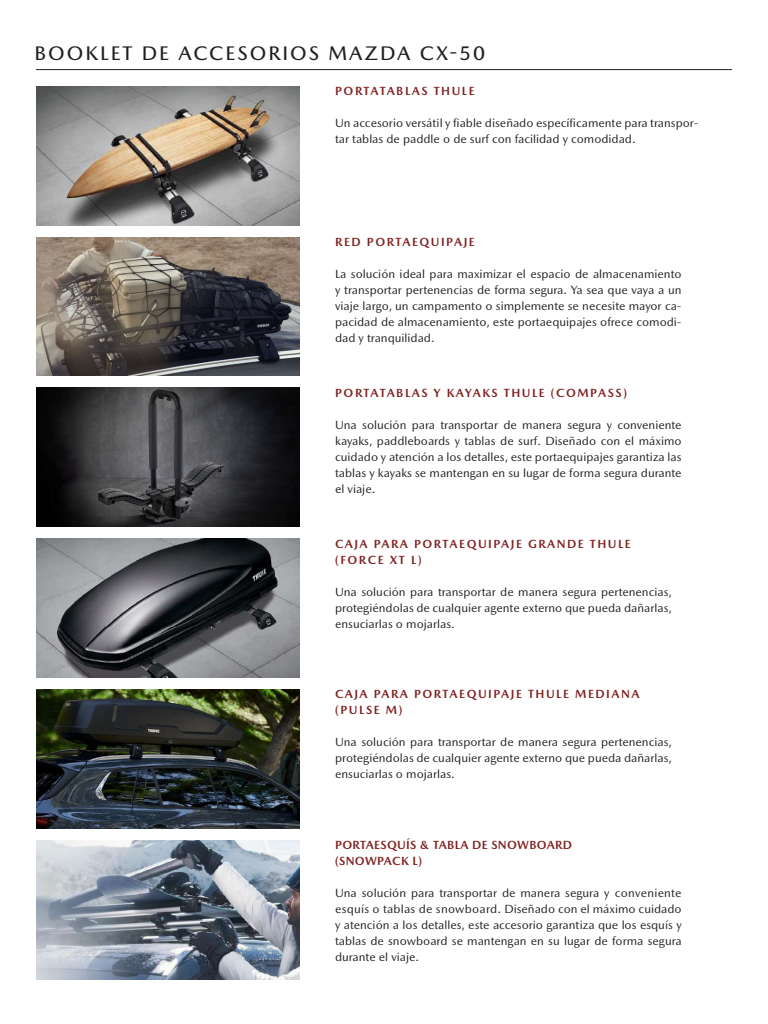
<style>
.page{position:relative;width:768px;height:1024px;background:#fff}
.page>*{position:absolute;margin:0;border:0;box-sizing:border-box;transform-origin:0 0}
.t1{font:500 20px "Mazda Type";letter-spacing:.1em;color:#231f20}
.t2{font:12px/16px "Mazda Type";color:#231f20;text-align:justify}
.t3{font:700 12px/16px "Mazda Type";letter-spacing:.125em;color:#802322}
.t4{font:700 12px/16px "Mazda Type";letter-spacing:.025em;color:#802322}
</style>
<div class="page">
<hr style="left:36px;top:69px;width:696px;height:1px;background:#231f20">
<img style="left:36px;top:86px;width:264px;height:139px">
<img style="left:36px;top:237px;width:264px;height:139px">
<img style="left:36px;top:388px;width:264px;height:139px">
<img style="left:36px;top:539px;width:264px;height:139px">
<img style="left:36px;top:689px;width:264px;height:139px">
<img style="left:36px;top:840px;width:264px;height:139px">
<h1 class="t1" style="left:35px;top:41px;width:452px">BOOKLET DE ACCESORIOS MAZDA CX-50</h1>
<p class="t3" style="left:335px;top:83px;width:141px">PORTATABLAS THULE</p>
<p class="t2" style="left:335px;top:115px;width:365px">Un accesorio versátil y fiable diseñado específicamente para transpor&shy;tar tablas de paddle o de surf con facilidad y comodidad.</p>
<p class="t3" style="left:335px;top:234px;width:141px">RED PORTAEQUIPAJE</p>
<p class="t2" style="left:335px;top:266px;width:348px">La solución ideal para maximizar el espacio de almacenamiento y transportar pertenencias de forma segura. Ya sea que vaya a un viaje largo, un campamento o simplemente se necesite mayor ca&shy;pacidad de almacenamiento, este portaequipajes ofrece comodi&shy;dad y tranquilidad.</p>
<p class="t3" style="left:335px;top:385px;width:293px">PORTATABLAS Y KAYAKS THULE (COMPASS)</p>
<p class="t2" style="left:335px;top:417px;width:348px">Una solución para transportar de manera segura y conveniente kayaks, paddleboards y tablas de surf. Diseñado con el máximo cuidado y atención a los detalles, este portaequipajes garantiza las tablas y kayaks se mantengan en su lugar de forma segura durante el viaje.</p>
<p class="t3" style="left:335px;top:535px;width:297px">CAJA PARA PORTAEQUIPAJE GRANDE THULE (FORCE XT L)</p>
<p class="t2" style="left:335px;top:584px;width:338px">Una solución para transportar de manera segura pertenencias, protegiéndolas de cualquier agente externo que pueda dañarlas, ensuciarlas o mojarlas.</p>
<p class="t3" style="left:335px;top:686px;width:306px">CAJA PARA PORTAEQUIPAJE THULE MEDIANA (PULSE M)</p>
<p class="t2" style="left:335px;top:734px;width:338px">Una solución para transportar de manera segura pertenencias, protegiéndolas de cualquier agente externo que pueda dañarlas, ensuciarlas o mojarlas.</p>
<p class="t4" style="left:335px;top:837px;width:239px">PORTAESQUÍS &amp; TABLA DE SNOWBOARD (SNOWPACK L)</p>
<p class="t2" style="left:335px;top:885px;width:348px">Una solución para transportar de manera segura y conveniente esquís o tablas de snowboard. Diseñado con el máximo cuidado y atención a los detalles, este accesorio garantiza que los esquís y tablas de snowboard se mantengan en su lugar de forma segura durante el viaje.</p>
</div>
